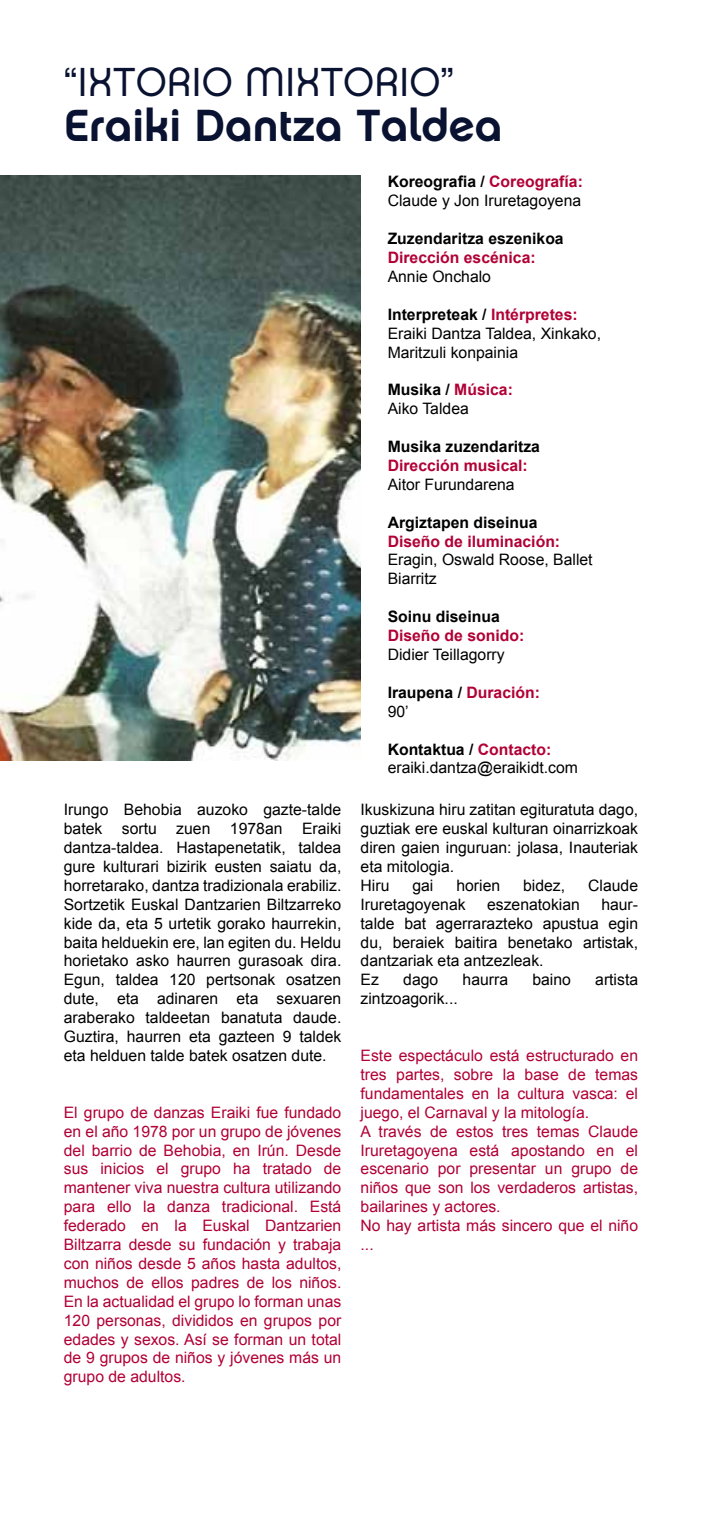
<style>
.page{position:relative;width:702px;height:1531px;background:#fff}
.page>*{position:absolute;margin:0;border:0;box-sizing:border-box;transform-origin:0 0}
.t1{font:45px "Chalet New York Nineteen Seventy";color:#091230}
.t2{font:40.5px "Chalet London Nineteen Seventy";color:#091230}
.t3{font:15.75px/18.9px "Arial";color:#000}
.t4{font:15.75px/18.9px "Arial";color:#b10035}
.t5{font:700 15.75px/18.9px "Arial";color:#000}
.t6{font:700 15.75px "Arial";color:#b10035}
.s1{font-weight:700}
.s2{font-weight:700;color:#b10035}
.s3{color:#b10035}
.s4{font-weight:400}
</style>
<div class="page">
<img style="left:0;top:176px;width:360px;height:584px">
<h2 class="t2" style="left:64px;top:57px;width:392px">“I XTORIO MI XTORIO”</h2>
<h1 class="t1" style="left:64px;top:98px;width:440px">Eraiki Dantza Taldea</h1>
<p class="t3" style="left:64px;top:800px;width:279px;text-align:justify">Irungo Behobia auzoko gazte-talde batek sortu zuen 1978an Eraiki dantza-taldea. Hastapenetatik, taldea gure kulturari bizirik eusten saiatu da, horretarako, dantza tradizionala erabiliz.<br>Sortzetik Euskal Dantzarien Biltzarreko kide da, eta 5 urtetik gorako haurrekin, baita helduekin ere, lan egiten du. Heldu horietako asko haurren gurasoak dira.<br>Egun, taldea 120 pertsonak osatzen dute, eta adinaren eta sexuaren araberako taldeetan banatuta daude.<br>Guztira, haurren eta gazteen 9 taldek eta helduen talde batek osatzen dute.</p>
<p class="t4" style="left:64px;top:1103px;width:279px;text-align:justify">El grupo de danzas Eraiki fue fundado en el año 1978 por un grupo de jóvenes del barrio de Behobia, en Irún. Desde sus inicios el grupo ha tratado de mantener viva nuestra cultura utilizando para ello la danza tradicional. Está federado en la Euskal Dantzarien Biltzarra desde su fundación y trabaja con niños desde 5 años hasta adultos, muchos de ellos padres de los niños.<br>En la actualidad el grupo lo forman unas 120 personas, divididos en grupos por edades y sexos. Así se forman un total de 9 grupos de niños y jóvenes más un grupo de adultos.</p>
<p class="t3" style="left:387px;top:173px;width:197px"><span class="s1">Koreografia /</span> <span class="s2">Coreografía:<br></span>Claude y Jon Iruretagoyena</p>
<p class="t5" style="left:387px;top:230px;width:177px">Zuzendaritza eszenikoa</p>
<p class="t6" style="left:387px;top:247px;width:149px">Dirección escénica:</p>
<p class="t3" style="left:387px;top:267px;width:105px">Annie Onchalo</p>
<p class="t3" style="left:387px;top:305px;width:215px"><span class="s1">Interpreteak /</span> <span class="s2">Intérpretes:<br></span>Eraiki Dantza Taldea, Xinkako,<br>Maritzuli konpainia</p>
<p class="t3" style="left:387px;top:380px;width:127px"><span class="s1">Musika /</span> <span class="s2">Música:<br></span>Aiko Taldea</p>
<p class="t5" style="left:387px;top:438px;width:154px">Musika zuzendaritza</p>
<p class="t6" style="left:387px;top:455px;width:142px">Dirección musical:</p>
<p class="t3" style="left:387px;top:475px;width:128px">Aitor Furundarena</p>
<p class="t5" style="left:387px;top:513px;width:151px">Argiztapen diseinua</p>
<p class="t6" style="left:387px;top:531px;width:174px">Diseño de iluminación:</p>
<p class="t3" style="left:387px;top:551px;width:206px">Eragin, Oswald Roose, Ballet<br>Biarritz</p>
<p class="t5" style="left:387px;top:608px;width:114px">Soinu diseinua</p>
<p class="t6" style="left:387px;top:625px;width:138px">Diseño de sonido:</p>
<p class="t3" style="left:387px;top:645px;width:118px">Didier Teillagorry</p>
<p class="t5" style="left:387px;top:683px;width:154px">Iraupena / <span class="s3">Duración:<br></span><span class="s4">90’</span></p>
<p class="t3" style="left:387px;top:740px;width:192px"><span class="s1">Kontaktua /</span> <span class="s2">Contacto: </span>eraiki.dantza@eraikidt.com</p>
<p class="t3" style="left:360px;top:800px;width:279px">Ikuskizuna hiru zatitan egituratuta dago, guztiak ere euskal kulturan oinarrizkoak diren gaien inguruan: jolasa, Inauteriak eta mitologia.<br>Hiru</p>
<p class="t3" style="left:412px;top:876px;width:23px">gai</p>
<p class="t3" style="left:456px;top:876px;width:45px">horien</p>
<p class="t3" style="left:523px;top:876px;width:44px">bidez,</p>
<p class="t3" style="left:588px;top:876px;width:51px">Claude</p>
<p class="t3" style="left:360px;top:895px;width:107px">Iruretagoyenak</p>
<p class="t3" style="left:487px;top:895px;width:94px">eszenatokian</p>
<p class="t3" style="left:360px;top:895px;width:279px;text-indent:241px">haur&shy;talde bat agerrarazteko apustua egin du, beraiek baitira benetako artistak, dantzariak eta antzezleak.<br>Ez</p>
<p class="t3" style="left:403px;top:970px;width:37px">dago</p>
<p class="t3" style="left:462px;top:970px;width:47px">haurra</p>
<p class="t3" style="left:532px;top:970px;width:40px">baino</p>
<p class="t3" style="left:595px;top:970px;width:44px">artista</p>
<p class="t3" style="left:360px;top:989px;width:99px">zintzoagorik...</p>
<p class="t4" style="left:360px;top:1046px;width:279px">Este espectáculo está estructurado en tres partes, sobre la base de temas fundamentales en la cultura vasca: el juego, el Carnaval y la mitología.<br>A través de estos tres temas Claude<br>Iruretagoyena está apostando en el escenario por presentar un grupo de niños que son los verdaderos artistas, bailarines y actores.<br>No hay artista más sincero que el niño ...</p>
</div>
